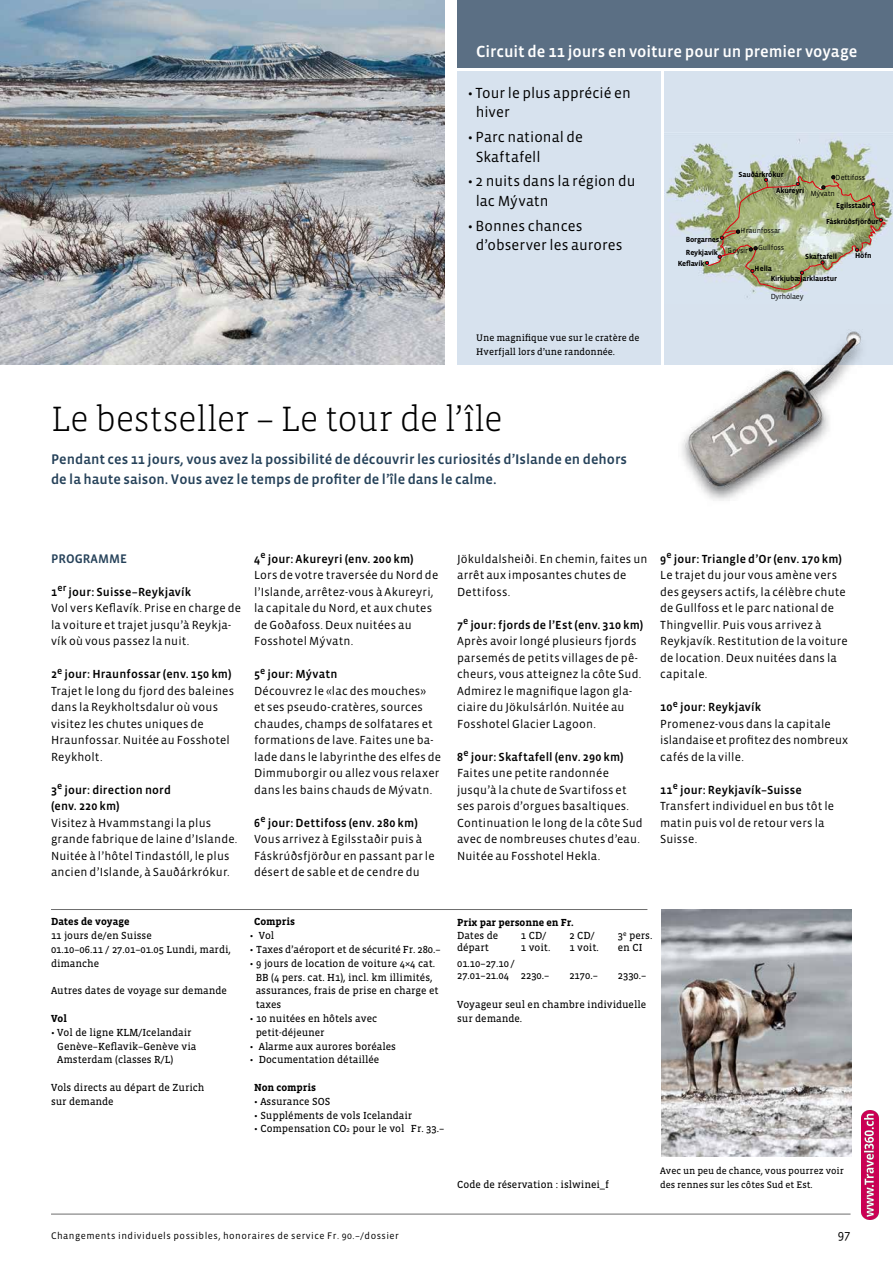
<style>
.page{position:relative;width:893px;height:1263px;background:#fff}
.page>*{position:absolute;margin:0;border:0;box-sizing:border-box;transform-origin:0 0}
.t1{font:300 36px "Vista Slab OT";letter-spacing:-.015em;color:#000}
.t2{font:500 16.5px "Vista Sans OT";letter-spacing:-.005em;color:#fff}
.t3{font:15px/19.5px "Vista Sans OT";letter-spacing:.005em;color:#000}
.t4{font:500 14.25px/20.2px "Vista Sans OT";color:#254159}
.t5{font:500 12.75px "Vista Sans OT";color:#254159}
.t6{font:12.75px "Vista Sans OT";color:#000}
.t7{font:12px/16.5px "Vista Sans OT";letter-spacing:.015em;color:#000}
.t8{font:500 12px/16.5px "Vista Sans OT";letter-spacing:.01em;color:#000}
.t9{font:10.5px/13.8px "Vista Slab OT";color:#000}
.t10{font:700 10.5px "Vista Slab OT";color:#000}
.t11{font:9.75px/13.5px "Vista Slab OT";color:#000}
.t12{font:9.75px "Vista Sans OT";letter-spacing:.05em;color:#000}
.t13{font:700 7.5px/16px "Vista Sans OT";letter-spacing:-.02em;color:#000;text-align:center}
.t14{font:7.5px "Vista Sans OT";letter-spacing:-.02em;color:#000}
.s1{font-weight:500}
.s2{font-size:6.9px}
</style>
<div class="page">
<hr style="left:51px;top:909px;width:596px;height:1px;background:#6e6e6e">
<hr style="left:51px;top:1214px;width:799px;height:1px;background:#6e6e6e">
<div style="left:457px;top:71px;width:203px;height:294px;background:#d7e2ee"></div>
<div style="left:457px;top:0;width:436px;height:68px;background:#5b6f84"></div>
<img style="left:661px;top:909px;width:190px;height:248px">
<div style="left:664px;top:71px;width:229px;height:294px;background:#d7e2ee"></div>
<img style="left:666px;top:139px;width:227px;height:159px">
<svg style="left:705px;top:175px;width:180px;height:115px"></svg>
<img style="left:0;top:0;width:444px;height:365px">
<img style="left:682px;top:330px;width:180px;height:171px">
<img style="left:862px;top:1111px;width:16px;height:109px">
<h2 class="t2" style="left:476px;top:43px;width:383px">Circuit de 11 jours en voiture pour un premier voyage</h2>
<p class="t3" style="left:476px;top:83px;width:157px;text-indent:-8px">• Tour le plus apprécié en hiver</p>
<p class="t3" style="left:476px;top:128px;width:109px;text-indent:-8px">• Parc national de<br>Skaftafell</p>
<p class="t3" style="left:476px;top:172px;width:161px;text-indent:-8px">• 2 nuits dans la région du lac Mývatn</p>
<p class="t3" style="left:476px;top:216px;width:148px;text-indent:-8px">• Bonnes chances d’observer les aurores</p>
<p class="t11" style="left:476px;top:332px;width:165px">Une magnifique vue sur le cratère de<br>Hverfjall lors d’une randonnée.</p>
<h1 class="t1" style="left:51px;top:400px;width:453px">Le bestseller – Le tour de l’île</h1>
<p class="t4" style="left:51px;top:449px;width:578px">Pendant ces 11 jours, vous avez la possibilité de découvrir les curiosités d’Islande en dehors de la haute saison. Vous avez le temps de profiter de l’île dans le calme.</p>
<p class="t13" style="left:686px;top:232px;width:35px">Borgarnes</p>
<p class="t13" style="left:686px;top:245px;width:33px">Reykjavík</p>
<p class="t13" style="left:677px;top:255px;width:28px">Keflavík</p>
<p class="t13" style="left:739px;top:167px;width:47px">Sauðárkrókur</p>
<p class="t14" style="left:836px;top:174px;width:31px">Dettifoss</p>
<p class="t13" style="left:776px;top:183px;width:30px">Akureyri</p>
<p class="t14" style="left:810px;top:189px;width:26px">Mývatn</p>
<p class="t14" style="left:741px;top:227px;width:41px">Hraunfossar</p>
<p class="t14" style="left:728px;top:246px;width:22px">Geysir</p>
<p class="t14" style="left:758px;top:244px;width:28px">Gullfoss</p>
<p class="t13" style="left:755px;top:261px;width:19px">Hella</p>
<p class="t13" style="left:826px;top:197px;width:54px">Egilsstaðir<br>Fáskrúðsfjörður</p>
<p class="t13" style="left:805px;top:248px;width:34px">Skaftafell</p>
<p class="t13" style="left:855px;top:248px;width:18px">Höfn</p>
<p class="t13" style="left:770px;top:270px;width:68px">Kirkjubæjarklaustur</p>
<p class="t14" style="left:770px;top:292px;width:35px">Dyrhólaey</p>
<p class="t5" style="left:51px;top:552px;width:78px">PROGRAMME</p>
<p class="t7" style="left:51px;top:583px;width:192px"><span class="s1">1</span><sup>er</sup> <span class="s1">jour: Suisse–Reykjavík<br></span>Vol vers Keflavík. Prise en charge de la voiture et trajet jusqu’à Reykja&shy;vík où vous passez la nuit.</p>
<p class="t7" style="left:51px;top:666px;width:185px"><span class="s1">2</span><sup>e</sup> <span class="s1">jour: Hraunfossar (env. 150 km)<br></span>Trajet le long du fjord des baleines dans la Reykholtsdalur où vous visitez les chutes uniques de<br>Hraunfossar. Nuitée au Fosshotel<br>Reykholt.</p>
<p class="t8" style="left:51px;top:781px;width:121px">3<sup>e</sup> jour: direction nord (env. 220 km)</p>
<p class="t7" style="left:51px;top:814px;width:188px">Visitez à Hvammstangi la plus grande fabrique de laine d’Islande.<br>Nuitée à l’hôtel Tindastóll, le plus ancien d’Islande, à Sauðárkrókur.</p>
<p class="t7" style="left:254px;top:550px;width:186px"><span class="s1">4</span><sup>e</sup> <span class="s1">jour: Akureyri (env. 200 km)<br></span>Lors de votre traversée du Nord de l’Islande, arrêtez-vous à Akureyri, la capitale du Nord, et aux chutes de Goðafoss. Deux nuitées au<br>Fosshotel Mývatn.</p>
<p class="t7" style="left:254px;top:666px;width:189px"><span class="s1">5</span><sup>e</sup> <span class="s1">jour: Mývatn<br></span>Découvrez le «lac des mouches»<br>et ses pseudo-cratères, sources chaudes, champs de solfatares et formations de lave. Faites une ba&shy;lade dans le labyrinthe des elfes de<br>Dimmuborgir ou allez vous relaxer dans les bains chauds de Mývatn.</p>
<p class="t7" style="left:254px;top:814px;width:182px"><span class="s1">6</span><sup>e</sup> <span class="s1">jour: Dettifoss (env. 280 km)<br></span>Vous arrivez à Egilsstaðir puis à<br>Fáskrúðsfjörður en passant par le désert de sable et de cendre du</p>
<p class="t7" style="left:457px;top:550px;width:192px">Jökuldalsheiði. En chemin, faites un arrêt aux imposantes chutes de<br>Dettifoss.</p>
<p class="t7" style="left:457px;top:616px;width:188px"><span class="s1">7</span><sup>e</sup> <span class="s1">jour: fjords de l’Est (env. 310 km)<br></span>Après avoir longé plusieurs fjords parsemés de petits villages de pê&shy;cheurs, vous atteignez la côte Sud.<br>Admirez le magnifique lagon gla&shy;ciaire du Jökulsárlón. Nuitée au Fosshotel Glacier Lagoon.</p>
<p class="t7" style="left:457px;top:748px;width:187px"><span class="s1">8</span><sup>e</sup> <span class="s1">jour: Skaftafell (env. 290 km)<br></span>Faites une petite randonnée jusqu’à la chute de Svartifoss et ses parois d’orgues basaltiques.<br>Continuation le long de la côte Sud avec de nombreuses chutes d’eau.<br>Nuitée au Fosshotel Hekla.</p>
<p class="t7" style="left:660px;top:550px;width:189px"><span class="s1">9</span><sup>e</sup> <span class="s1">jour: Triangle d’Or (env. 170 km)<br></span>Le trajet du jour vous amène vers des geysers actifs, la célèbre chute de Gullfoss et le parc national de<br>Thingvellir. Puis vous arrivez à<br>Reykjavík. Restitution de la voiture de location. Deux nuitées dans la capitale.</p>
<p class="t7" style="left:660px;top:699px;width:189px"><span class="s1">10</span><sup>e</sup> <span class="s1">jour: Reykjavík<br></span>Promenez-vous dans la capitale islandaise et profitez des nombreux cafés de la ville.</p>
<p class="t7" style="left:660px;top:781px;width:176px"><span class="s1">11</span><sup>e</sup> <span class="s1">jour: Reykjavík–Suisse<br></span>Transfert individuel en bus tôt le matin puis vol de retour vers la<br>Suisse.</p>
<p class="t10" style="left:51px;top:916px;width:80px">Dates de voyage</p>
<p class="t9" style="left:51px;top:929px;width:181px">11 jours de/en Suisse<br>01.10–06.11 / 27.01–01.05 Lundi, mardi, dimanche</p>
<p class="t9" style="left:51px;top:984px;width:177px">Autres dates de voyage sur demande</p>
<p class="t10" style="left:51px;top:1013px;width:17px">Vol</p>
<p class="t9" style="left:57px;top:1025px;width:141px;text-indent:-6px">• Vol de ligne KLM/Icelandair<br>Genève–Keflavik–Genève via<br>Amsterdam (classes R/L)</p>
<p class="t9" style="left:51px;top:1081px;width:155px">Vols directs au départ de Zurich sur demande</p>
<p class="t10" style="left:254px;top:916px;width:42px">Compris</p>
<p class="t9" style="left:250px;top:929px;width:26px">• Vol</p>
<p class="t9" style="left:250px;top:943px;width:192px">• Taxes d’aéroport et de sécurité Fr. 280.–</p>
<p class="t9" style="left:256px;top:956px;width:185px;text-indent:-6px">• 9 jours de location de voiture 4×4 cat.<br>BB (4 pers. cat. H1), incl. km illimités, assurances, frais de prise en charge et taxes</p>
<p class="t9" style="left:256px;top:1012px;width:123px;text-indent:-6px">• 10 nuitées en hôtels avec petit-déjeuner</p>
<p class="t9" style="left:250px;top:1039px;width:148px">• Alarme aux aurores boréales</p>
<p class="t9" style="left:250px;top:1053px;width:131px">• Documentation détaillée</p>
<p class="t10" style="left:254px;top:1082px;width:63px">Non compris</p>
<p class="t9" style="left:254px;top:1094px;width:78px">• Assurance SOS</p>
<p class="t9" style="left:254px;top:1108px;width:160px">• Suppléments de vols Icelandair</p>
<p class="t9" style="left:254px;top:1122px;width:192px">• Compensation CO<span class="s2">2</span> pour le vol Fr. 33.–</p>
<p class="t10" style="left:457px;top:917px;width:118px">Prix par personne en Fr.</p>
<p class="t9" style="left:457px;top:930px;width:43px;line-height:12px">Dates de départ</p>
<p class="t9" style="left:521px;top:930px;width:31px;line-height:12px">1 CD/<br>1 voit.</p>
<p class="t9" style="left:569px;top:930px;width:31px;line-height:12px">2 CD/<br>1 voit.</p>
<p class="t9" style="left:618px;top:930px;width:36px;line-height:12px">3<sup>e</sup> pers. en CI</p>
<p class="t9" style="left:457px;top:957px;width:94px;line-height:12px">01.10–27.10 /<br>27.01–21.04 2230.–</p>
<p class="t9" style="left:569px;top:968px;width:30px">2170.–</p>
<p class="t9" style="left:618px;top:968px;width:30px">2330.–</p>
<p class="t9" style="left:457px;top:997px;width:190px">Voyageur seul en chambre individuelle sur demande.</p>
<p class="t9" style="left:457px;top:1178px;width:153px">Code de réservation : islwinei_f</p>
<p class="t11" style="left:660px;top:1164px;width:185px">Avec un peu de chance, vous pourrez voir des rennes sur les côtes Sud et Est.</p>
<p class="t12" style="left:51px;top:1231px;width:349px">Changements individuels possibles, honoraires de service Fr. 90.–/dossier</p>
<p class="t6" style="left:838px;top:1228px;width:14px">97</p>
</div>
